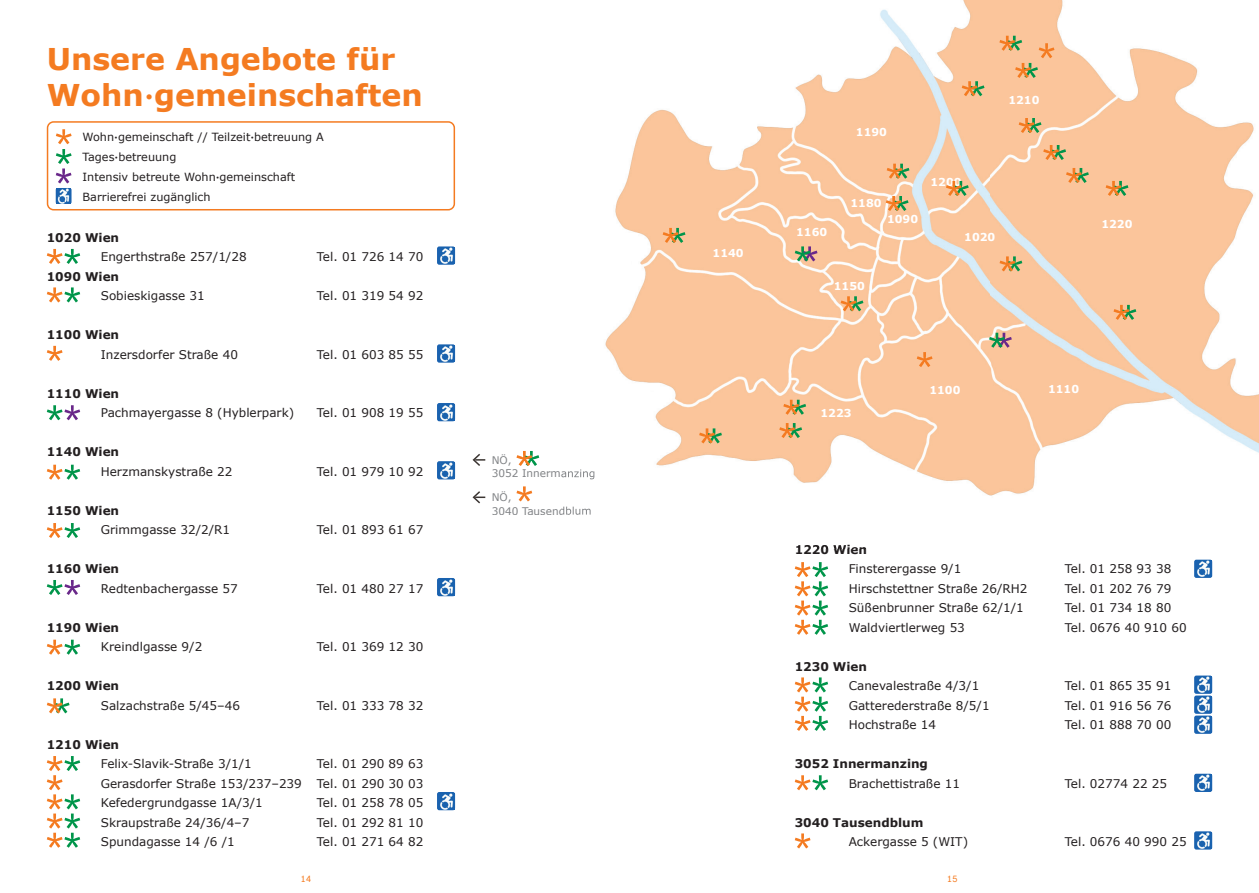
<style>
.page{position:relative;width:1259px;height:893px;background:#fff}
.page>*{position:absolute;margin:0;border:0;box-sizing:border-box;transform-origin:0 0}
.t1{font:700 30px/36px "Verdana";color:#f47b21}
.t2{font:12px/19.5px "Verdana";color:#231f20;text-align:justify}
.t3{font:700 12px "Verdana";color:#231f20}
.t4{font:11.25px/20.2px "Verdana";color:#231f20}
.t5{font:700 10.95px "Verdana";color:#fff}
.t6{font:10.5px/13.5px "Verdana";color:#808285}
.t7{font:9px "Inclusive Sans";color:#f47b21}
.s1{font-family:"Inclusive Sans";font-weight:400}
.s2{font-family:"Inclusive Sans"}
</style>
<div class="page">
<div style="left:47px;top:121px;width:408px;height:89px;border:2px solid #f47b21;border-radius:6px"></div>
<svg style="left:472px;top:454px;width:13px;height:12px"></svg>
<svg style="left:472px;top:491px;width:13px;height:12px"></svg>
<div style="left:437px;top:246px;width:18px;height:19px;background:#1a62b0;border-radius:2px"></div>
<img style="left:440px;top:248px;width:13px;height:16px">
<svg style="left:437px;top:344px;width:18px;height:19px"></svg>
<img style="left:438px;top:345px;width:16px;height:17px">
<svg style="left:437px;top:403px;width:18px;height:18px"></svg>
<img style="left:438px;top:404px;width:16px;height:16px">
<svg style="left:437px;top:461px;width:18px;height:18px"></svg>
<img style="left:438px;top:462px;width:16px;height:16px">
<svg style="left:437px;top:578px;width:18px;height:18px"></svg>
<img style="left:438px;top:579px;width:16px;height:16px">
<svg style="left:437px;top:792px;width:18px;height:18px"></svg>
<img style="left:438px;top:793px;width:16px;height:16px">
<img style="left:563px;top:0;width:696px;height:549px">
<img style="left:561px;top:469px;width:33px;height:10px">
<img style="left:561px;top:507px;width:29px;height:8px">
<img style="left:796px;top:545px;width:70px;height:4px">
<svg style="left:1194px;top:560px;width:18px;height:18px"></svg>
<img style="left:1195px;top:561px;width:16px;height:16px">
<svg style="left:1194px;top:676px;width:18px;height:18px"></svg>
<img style="left:1195px;top:677px;width:16px;height:16px">
<div style="left:1194px;top:695px;width:18px;height:19px;background:#1a62b0;border-radius:2px"></div>
<img style="left:1197px;top:697px;width:13px;height:16px">
<svg style="left:1194px;top:716px;width:18px;height:18px"></svg>
<img style="left:1195px;top:717px;width:16px;height:16px">
<svg style="left:1194px;top:774px;width:18px;height:18px"></svg>
<img style="left:1195px;top:775px;width:16px;height:16px">
<svg style="left:1194px;top:831px;width:18px;height:19px"></svg>
<img style="left:1195px;top:832px;width:16px;height:16px">
<svg style="left:56px;top:129px;width:16px;height:55px"></svg>
<svg style="left:47px;top:249px;width:33px;height:15px"></svg>
<svg style="left:47px;top:465px;width:33px;height:15px"></svg>
<svg style="left:47px;top:523px;width:33px;height:15px"></svg>
<svg style="left:47px;top:640px;width:33px;height:15px"></svg>
<svg style="left:47px;top:698px;width:23px;height:15px"></svg>
<svg style="left:516px;top:486px;width:16px;height:15px"></svg>
<svg style="left:516px;top:451px;width:23px;height:15px"></svg>
<svg style="left:794px;top:562px;width:34px;height:73px"></svg>
<svg style="left:794px;top:677px;width:34px;height:54px"></svg>
<svg style="left:794px;top:775px;width:34px;height:15px"></svg>
<svg style="left:794px;top:833px;width:16px;height:15px"></svg>
<svg style="left:47px;top:756px;width:33px;height:92px"></svg>
<svg style="left:47px;top:580px;width:33px;height:15px"></svg>
<svg style="left:47px;top:405px;width:33px;height:15px"></svg>
<svg style="left:47px;top:346px;width:16px;height:15px"></svg>
<svg style="left:47px;top:287px;width:33px;height:15px"></svg>
<svg style="left:885px;top:196px;width:23px;height:15px"></svg>
<svg style="left:794px;top:246px;width:23px;height:15px"></svg>
<svg style="left:916px;top:352px;width:16px;height:15px"></svg>
<svg style="left:946px;top:181px;width:22px;height:15px"></svg>
<svg style="left:999px;top:256px;width:23px;height:15px"></svg>
<svg style="left:1113px;top:305px;width:23px;height:15px"></svg>
<svg style="left:1105px;top:181px;width:23px;height:15px"></svg>
<svg style="left:1066px;top:168px;width:23px;height:15px"></svg>
<svg style="left:1043px;top:145px;width:23px;height:15px"></svg>
<svg style="left:1018px;top:118px;width:23px;height:15px"></svg>
<svg style="left:961px;top:81px;width:23px;height:15px"></svg>
<svg style="left:999px;top:36px;width:55px;height:42px;background:#ecb988"></svg>
<svg style="left:783px;top:400px;width:23px;height:15px"></svg>
<svg style="left:699px;top:428px;width:23px;height:15px"></svg>
<svg style="left:779px;top:423px;width:23px;height:15px"></svg>
<svg style="left:662px;top:228px;width:23px;height:15px"></svg>
<svg style="left:886px;top:164px;width:23px;height:15px"></svg>
<svg style="left:840px;top:296px;width:23px;height:15px"></svg>
<svg style="left:989px;top:333px;width:23px;height:15px"></svg>
<svg style="left:56px;top:188px;width:16px;height:16px"></svg>
<img style="left:57px;top:189px;width:14px;height:14px">
<h1 class="t1" style="left:47px;top:41px;width:377px">Unsere Angebote für<br>Wohn<span class="s1">•</span>gemeinschaften</h1>
<p class="t4" style="left:83px;top:127px;width:243px">Wohn<span class="s2">•</span>gemeinschaft // Teilzeit<span class="s2">•</span>betreuung A<br>Tages<span class="s2">•</span>betreuung<br>Intensiv betreute Wohn<span class="s2">•</span>gemeinschaft<br>Barrierefrei zugänglich</p>
<p class="t3" style="left:47px;top:229px;width:74px">1020 Wien</p>
<p class="t2" style="left:101px;top:247px;width:147px">Engerthstraße 257/1/28</p>
<p class="t2" style="left:317px;top:247px;width:108px">Tel. 01 726 14 70</p>
<p class="t3" style="left:47px;top:268px;width:74px">1090 Wien</p>
<p class="t2" style="left:101px;top:286px;width:105px">Sobieskigasse 31</p>
<p class="t2" style="left:317px;top:286px;width:108px">Tel. 01 319 54 92</p>
<p class="t3" style="left:47px;top:327px;width:74px">1100 Wien</p>
<p class="t2" style="left:101px;top:345px;width:139px">Inzersdorfer Straße 40</p>
<p class="t2" style="left:317px;top:345px;width:108px">Tel. 01 603 85 55</p>
<p class="t3" style="left:47px;top:385px;width:74px">1110 Wien</p>
<p class="t2" style="left:101px;top:403px;width:195px">Pachmayergasse 8 (Hyblerpark)</p>
<p class="t2" style="left:317px;top:403px;width:108px">Tel. 01 908 19 55</p>
<p class="t3" style="left:47px;top:444px;width:74px">1140 Wien</p>
<p class="t2" style="left:101px;top:462px;width:133px">Herzmanskystraße 22</p>
<p class="t2" style="left:317px;top:462px;width:108px">Tel. 01 979 10 92</p>
<p class="t3" style="left:47px;top:502px;width:74px">1150 Wien</p>
<p class="t2" style="left:101px;top:520px;width:131px">Grimmgasse 32/2/R1</p>
<p class="t2" style="left:317px;top:520px;width:108px">Tel. 01 893 61 67</p>
<p class="t3" style="left:47px;top:561px;width:74px">1160 Wien</p>
<p class="t2" style="left:101px;top:579px;width:138px">Redtenbachergasse 57</p>
<p class="t2" style="left:317px;top:579px;width:108px">Tel. 01 480 27 17</p>
<p class="t3" style="left:47px;top:619px;width:74px">1190 Wien</p>
<p class="t2" style="left:101px;top:637px;width:103px">Kreindlgasse 9/2</p>
<p class="t2" style="left:317px;top:637px;width:108px">Tel. 01 369 12 30</p>
<p class="t3" style="left:47px;top:678px;width:74px">1200 Wien</p>
<p class="t2" style="left:101px;top:696px;width:141px">Salzachstraße 5/45–46</p>
<p class="t2" style="left:317px;top:696px;width:108px">Tel. 01 333 78 32</p>
<p class="t3" style="left:47px;top:736px;width:74px">1210 Wien</p>
<p class="t2" style="left:101px;top:754px;width:152px">Felix-Slavik-Straße 3/1/1</p>
<p class="t2" style="left:101px;top:754px;width:324px;text-indent:216px">Tel. 01 290 89 63<br>Gerasdorfer Straße 153/237–239 Tel. 01 290 30 03<br>Kefedergrundgasse 1A/3/1</p>
<p class="t2" style="left:317px;top:793px;width:108px">Tel. 01 258 78 05</p>
<p class="t2" style="left:101px;top:813px;width:150px">Skraupstraße 24/36/4–7</p>
<p class="t2" style="left:317px;top:813px;width:108px">Tel. 01 292 81 10</p>
<p class="t2" style="left:101px;top:832px;width:136px">Spundagasse 14 /6 /1</p>
<p class="t2" style="left:317px;top:832px;width:108px">Tel. 01 271 64 82</p>
<p class="t6" style="left:492px;top:453px;width:105px">NÖ,<br>3052 Innermanzing</p>
<p class="t6" style="left:492px;top:491px;width:101px">NÖ,<br>3040 Tausendblum</p>
<p class="t5" style="left:712px;top:246px;width:33px">1140</p>
<p class="t5" style="left:856px;top:125px;width:33px">1190</p>
<p class="t5" style="left:1008px;top:93px;width:33px">1210</p>
<p class="t5" style="left:796px;top:225px;width:33px">1160</p>
<p class="t5" style="left:850px;top:196px;width:33px">1180</p>
<p class="t5" style="left:887px;top:212px;width:33px">1090</p>
<p class="t5" style="left:930px;top:175px;width:33px">1200</p>
<p class="t5" style="left:964px;top:230px;width:33px">1020</p>
<p class="t5" style="left:834px;top:279px;width:33px">1150</p>
<p class="t5" style="left:1101px;top:217px;width:33px">1220</p>
<p class="t5" style="left:820px;top:406px;width:33px">1223</p>
<p class="t5" style="left:929px;top:383px;width:33px">1100</p>
<p class="t5" style="left:1048px;top:382px;width:33px">1110</p>
<p class="t3" style="left:794px;top:542px;width:74px">1220 Wien</p>
<p class="t2" style="left:848px;top:559px;width:114px">Finsterergasse 9/1</p>
<p class="t2" style="left:1064px;top:559px;width:108px">Tel. 01 258 93 38</p>
<p class="t2" style="left:848px;top:579px;width:180px">Hirschstettner Straße 26/RH2</p>
<p class="t2" style="left:1064px;top:579px;width:108px">Tel. 01 202 76 79</p>
<p class="t2" style="left:848px;top:598px;width:177px">Süßenbrunner Straße 62/1/1</p>
<p class="t2" style="left:1064px;top:598px;width:108px">Tel. 01 734 18 80</p>
<p class="t2" style="left:848px;top:618px;width:118px">Waldviertlerweg 53</p>
<p class="t2" style="left:1064px;top:618px;width:123px">Tel. 0676 40 910 60</p>
<p class="t3" style="left:794px;top:659px;width:74px">1230 Wien</p>
<p class="t2" style="left:848px;top:676px;width:132px">Canevalestraße 4/3/1</p>
<p class="t2" style="left:1064px;top:676px;width:108px">Tel. 01 865 35 91</p>
<p class="t2" style="left:848px;top:696px;width:142px">Gatterederstraße 8/5/1</p>
<p class="t2" style="left:1064px;top:696px;width:108px">Tel. 01 916 56 76</p>
<p class="t2" style="left:848px;top:715px;width:89px">Hochstraße 14</p>
<p class="t2" style="left:1064px;top:715px;width:108px">Tel. 01 888 70 00</p>
<p class="t3" style="left:794px;top:756px;width:135px">3052 Innermanzing</p>
<p class="t2" style="left:848px;top:774px;width:113px">Brachettistraße 11</p>
<p class="t2" style="left:1064px;top:774px;width:104px">Tel. 02774 22 25</p>
<p class="t3" style="left:794px;top:815px;width:130px">3040 Tausendblum</p>
<p class="t2" style="left:848px;top:832px;width:121px">Ackergasse 5 (WIT)</p>
<p class="t2" style="left:1064px;top:832px;width:123px">Tel. 0676 40 990 25</p>
<p class="t7" style="left:301px;top:872px;width:12px">14</p>
<p class="t7" style="left:947px;top:872px;width:12px">15</p>
</div>
